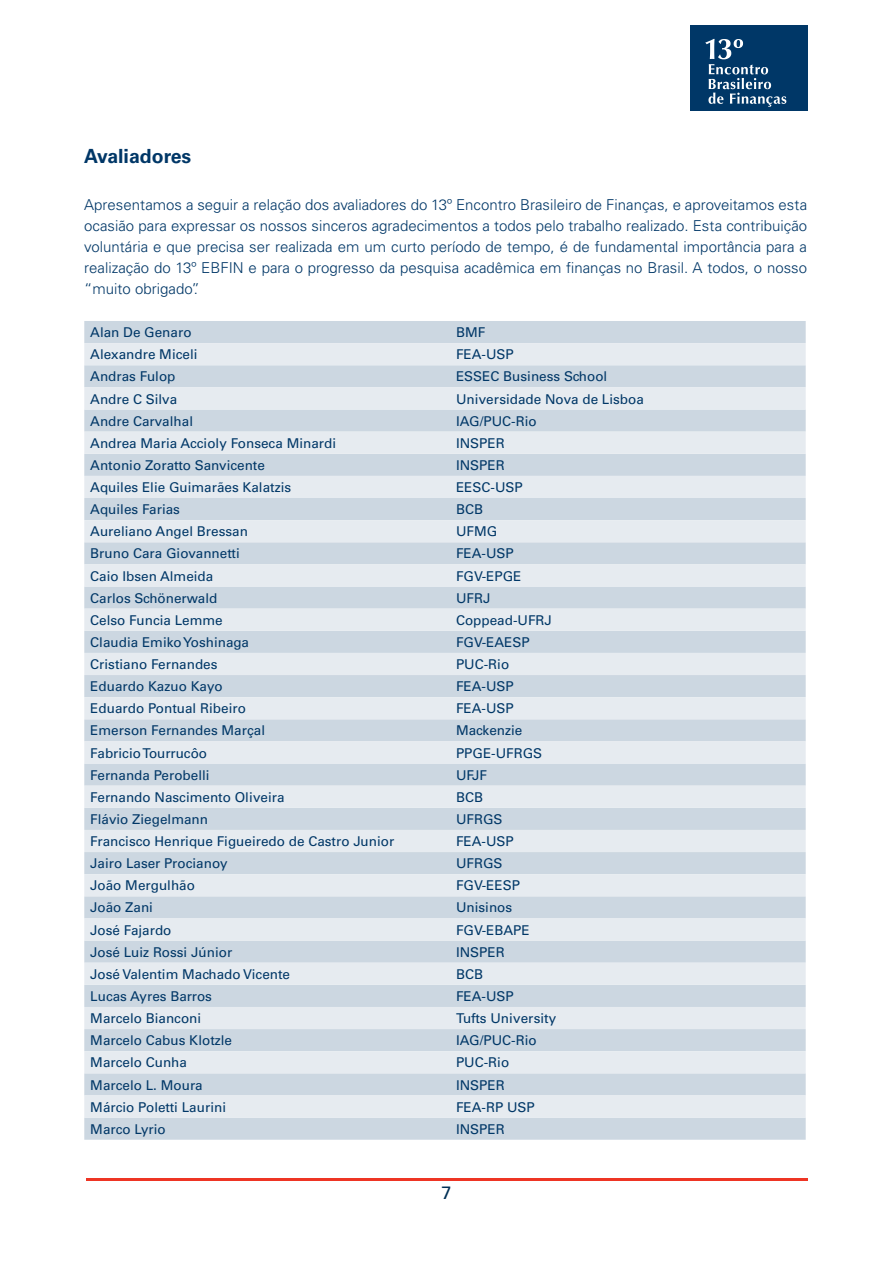
<style>
.page{position:relative;width:893px;height:1263px;background:#fff}
.page>*{position:absolute;margin:0;border:0;box-sizing:border-box;transform-origin:0 0}
.t1{font:700 19.5px "Univers";color:#003767}
.t2{font:18px "Univers";color:#003055}
.t3{font:300 15px/21px "Univers";color:#003767;text-align:justify}
.t4{font:13.5px "Univers";color:#003767}
</style>
<div class="page">
<hr style="left:86px;top:1178px;width:721px;height:2px;background:#ee3524">
<div style="left:690px;top:25px;width:118px;height:85px;background:#003767"></div>
<svg style="left:705px;top:39px;width:81px;height:68px"></svg>
<div style="left:84px;top:321px;width:722px;height:819px;background:#ccd7e1"></div>
<svg style="left:84px;top:343px;width:722px;height:774px;background:#d9e1e8"></svg>
<h1 class="t1" style="left:84px;top:145px;width:109px">Avaliadores</h1>
<p class="t3" style="left:84px;top:194px;width:724px">Apresentamos a seguir a relação dos avaliadores do 13º Encontro Brasileiro de Finanças, e aproveitamos esta ocasião para expressar os nossos sinceros agradecimentos a todos pelo trabalho realizado. Esta contribuição voluntária e que precisa ser realizada em um curto período de tempo, é de fundamental importância para a realização do 13º EBFIN e para o progresso da pesquisa acadêmica em finanças no Brasil. A todos, o nosso “muito obrigado”.</p>
<p class="t4" style="left:90px;top:324px;width:103px">Alan De Genaro</p>
<p class="t4" style="left:456px;top:324px;width:31px">BMF</p>
<p class="t4" style="left:90px;top:346px;width:109px">Alexandre Miceli</p>
<p class="t4" style="left:456px;top:346px;width:59px">FEA-USP</p>
<p class="t4" style="left:90px;top:369px;width:87px">Andras Fulop</p>
<p class="t4" style="left:456px;top:369px;width:153px">ESSEC Business School</p>
<p class="t4" style="left:90px;top:391px;width:89px">Andre C Silva</p>
<p class="t4" style="left:456px;top:391px;width:189px">Universidade Nova de Lisboa</p>
<p class="t4" style="left:90px;top:413px;width:104px">Andre Carvalhal</p>
<p class="t4" style="left:456px;top:413px;width:82px">IAG/PUC-Rio</p>
<p class="t4" style="left:90px;top:435px;width:247px">Andrea Maria Accioly Fonseca Minardi</p>
<p class="t4" style="left:456px;top:435px;width:50px">INSPER</p>
<p class="t4" style="left:90px;top:457px;width:176px">Antonio Zoratto Sanvicente</p>
<p class="t4" style="left:456px;top:457px;width:50px">INSPER</p>
<p class="t4" style="left:90px;top:479px;width:202px">Aquiles Elie Guimarães Kalatzis</p>
<p class="t4" style="left:456px;top:479px;width:68px">EESC-USP</p>
<p class="t4" style="left:90px;top:501px;width:91px">Aquiles Farias</p>
<p class="t4" style="left:456px;top:501px;width:29px">BCB</p>
<p class="t4" style="left:90px;top:523px;width:159px">Aureliano Angel Bressan</p>
<p class="t4" style="left:456px;top:523px;width:43px">UFMG</p>
<p class="t4" style="left:90px;top:546px;width:151px">Bruno Cara Giovannetti</p>
<p class="t4" style="left:456px;top:546px;width:59px">FEA-USP</p>
<p class="t4" style="left:90px;top:568px;width:125px">Caio Ibsen Almeida</p>
<p class="t4" style="left:456px;top:568px;width:67px">FGV-EPGE</p>
<p class="t4" style="left:90px;top:590px;width:129px">Carlos Schönerwald</p>
<p class="t4" style="left:456px;top:590px;width:36px">UFRJ</p>
<p class="t4" style="left:90px;top:612px;width:134px">Celso Funcia Lemme</p>
<p class="t4" style="left:456px;top:612px;width:98px">Coppead-UFRJ</p>
<p class="t4" style="left:90px;top:634px;width:160px">Claudia Emiko Yoshinaga</p>
<p class="t4" style="left:456px;top:634px;width:75px">FGV-EAESP</p>
<p class="t4" style="left:90px;top:656px;width:129px">Cristiano Fernandes</p>
<p class="t4" style="left:456px;top:656px;width:55px">PUC-Rio</p>
<p class="t4" style="left:90px;top:678px;width:134px">Eduardo Kazuo Kayo</p>
<p class="t4" style="left:456px;top:678px;width:59px">FEA-USP</p>
<p class="t4" style="left:90px;top:700px;width:157px">Eduardo Pontual Ribeiro</p>
<p class="t4" style="left:456px;top:700px;width:59px">FEA-USP</p>
<p class="t4" style="left:90px;top:723px;width:176px">Emerson Fernandes Marçal</p>
<p class="t4" style="left:456px;top:723px;width:68px">Mackenzie</p>
<p class="t4" style="left:90px;top:745px;width:118px">Fabricio Tourrucôo</p>
<p class="t4" style="left:456px;top:745px;width:88px">PPGE-UFRGS</p>
<p class="t4" style="left:90px;top:767px;width:121px">Fernanda Perobelli</p>
<p class="t4" style="left:456px;top:767px;width:32px">UFJF</p>
<p class="t4" style="left:90px;top:789px;width:196px">Fernando Nascimento Oliveira</p>
<p class="t4" style="left:456px;top:789px;width:29px">BCB</p>
<p class="t4" style="left:90px;top:811px;width:119px">Flávio Ziegelmann</p>
<p class="t4" style="left:456px;top:811px;width:48px">UFRGS</p>
<p class="t4" style="left:90px;top:833px;width:306px">Francisco Henrique Figueiredo de Castro Junior</p>
<p class="t4" style="left:456px;top:833px;width:59px">FEA-USP</p>
<p class="t4" style="left:90px;top:855px;width:139px">Jairo Laser Procianoy</p>
<p class="t4" style="left:456px;top:855px;width:48px">UFRGS</p>
<p class="t4" style="left:90px;top:877px;width:106px">João Mergulhão</p>
<p class="t4" style="left:456px;top:877px;width:65px">FGV-EESP</p>
<p class="t4" style="left:90px;top:900px;width:64px">João Zani</p>
<p class="t4" style="left:456px;top:900px;width:58px">Unisinos</p>
<p class="t4" style="left:90px;top:922px;width:83px">José Fajardo</p>
<p class="t4" style="left:456px;top:922px;width:75px">FGV-EBAPE</p>
<p class="t4" style="left:90px;top:944px;width:143px">José Luiz Rossi Júnior</p>
<p class="t4" style="left:456px;top:944px;width:50px">INSPER</p>
<p class="t4" style="left:90px;top:966px;width:201px">José Valentim Machado Vicente</p>
<p class="t4" style="left:456px;top:966px;width:29px">BCB</p>
<p class="t4" style="left:90px;top:988px;width:123px">Lucas Ayres Barros</p>
<p class="t4" style="left:456px;top:988px;width:59px">FEA-USP</p>
<p class="t4" style="left:90px;top:1010px;width:113px">Marcelo Bianconi</p>
<p class="t4" style="left:456px;top:1010px;width:102px">Tufts University</p>
<p class="t4" style="left:90px;top:1032px;width:143px">Marcelo Cabus Klotzle</p>
<p class="t4" style="left:456px;top:1032px;width:82px">IAG/PUC-Rio</p>
<p class="t4" style="left:90px;top:1054px;width:98px">Marcelo Cunha</p>
<p class="t4" style="left:456px;top:1054px;width:55px">PUC-Rio</p>
<p class="t4" style="left:90px;top:1077px;width:114px">Marcelo L. Moura</p>
<p class="t4" style="left:456px;top:1077px;width:50px">INSPER</p>
<p class="t4" style="left:90px;top:1099px;width:137px">Márcio Poletti Laurini</p>
<p class="t4" style="left:456px;top:1099px;width:80px">FEA-RP USP</p>
<p class="t4" style="left:90px;top:1121px;width:77px">Marco Lyrio</p>
<p class="t4" style="left:456px;top:1121px;width:50px">INSPER</p>
<h2 class="t2" style="left:441px;top:1182px;width:12px">7</h2>
</div>
